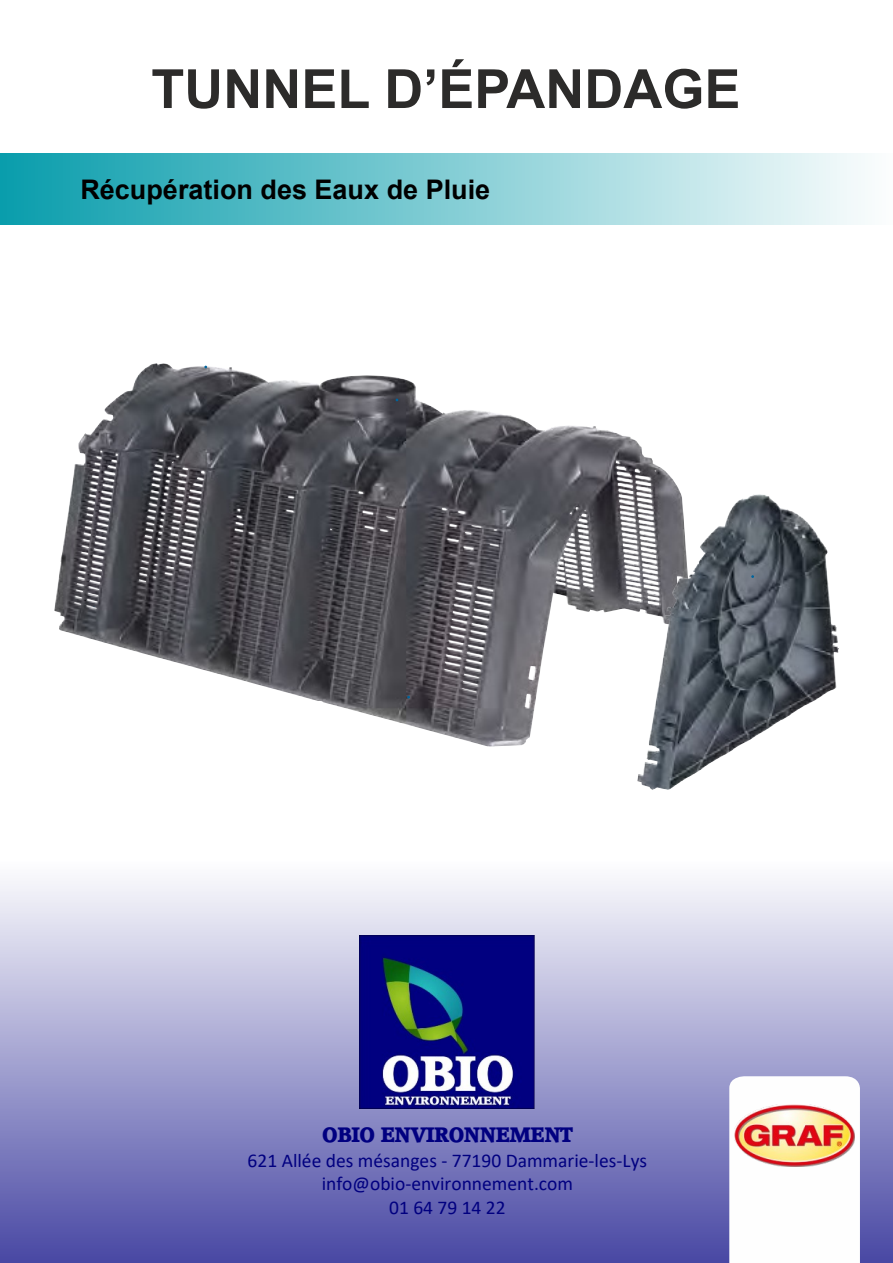
<style>
.page{position:relative;width:893px;height:1263px;background:#fff}
.page>*{position:absolute;margin:0;border:0;box-sizing:border-box;transform-origin:0 0}
.t1{font:700 54px "Arial";color:#2c2b2a}
.t2{font:700 27px "Arial";color:#000}
.t3{font:20.25px "Accord Heavy SF Bold";color:#010080}
.t4{font:19.5px/23.9px "Calibri";color:#010080;text-align:center}
</style>
<div class="page">
<div style="left:0;top:154px;width:892px;height:70px;background:linear-gradient(to right,#099dac,#fcfdfd)"></div>
<div style="left:1px;top:862px;width:892px;height:401px;background:linear-gradient(to bottom,#fdfdfe,#4847a3)"></div>
<img style="left:360px;top:935px;width:174px;height:173px">
<svg style="left:729px;top:1076px;width:131px;height:187px"></svg>
<img style="left:54px;top:364px;width:627px;height:383px">
<img style="left:637px;top:494px;width:202px;height:296px">
<img style="left:734px;top:1104px;width:121px;height:62px">
<h1 class="t1" style="left:151px;top:69px;width:591px">TUNNEL D’ÉPANDAGE</h1>
<h2 class="t2" style="left:80px;top:180px;width:411px">Récupération des Eaux de Pluie</h2>
<p class="t3" style="left:322px;top:1125px;width:252px">OBIO ENVIRONNEMENT</p>
<p class="t4" style="left:248px;top:1150px;width:401px">621 Allée des mésanges - 77190 Dammarie-les-Lys info@obio-environnement.com<br>01 64 79 14 22</p>
</div>
